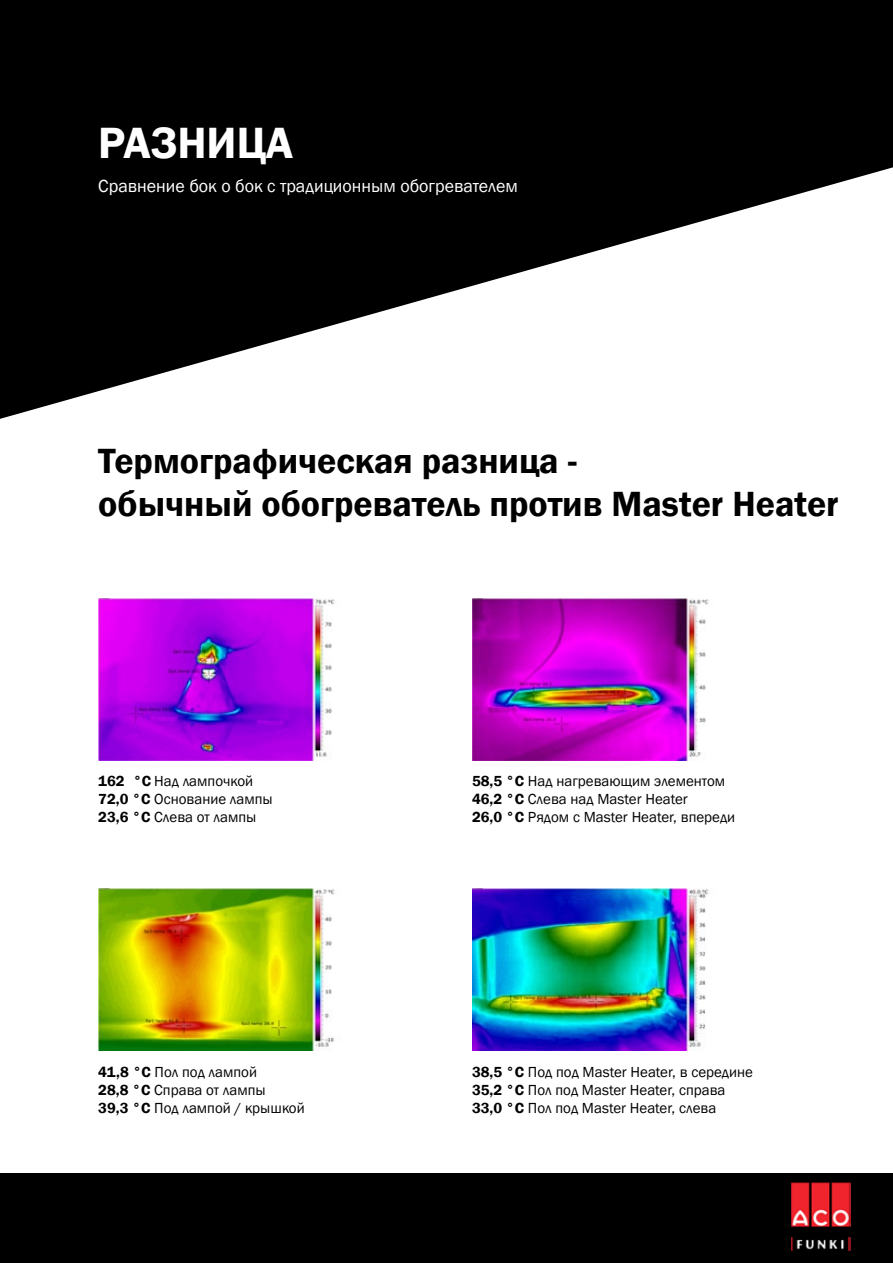
<style>
.page{position:relative;width:893px;height:1263px;background:#fff}
.page>*{position:absolute;margin:0;border:0;box-sizing:border-box;transform-origin:0 0}
.t1{font:600 45px "Franklin Gothic";color:#fff}
.t2{font:600 36px/43.2px "Franklin Gothic";color:#000}
.t3{font:18px "Franklin Gothic";color:#fff}
.t4{font:15px/18px "Franklin Gothic";color:#000}
.s1{font-weight:600}
</style>
<div class="page">
<svg style="left:0;top:24px;width:893px;height:395px;fill:#000"></svg>
<img style="left:98px;top:598px;width:237px;height:162px">
<img style="left:98px;top:889px;width:237px;height:161px">
<img style="left:472px;top:598px;width:237px;height:162px">
<img style="left:472px;top:889px;width:237px;height:161px">
<div style="left:0;top:1174px;width:893px;height:89px;background:#000"></div>
<div style="left:0;top:0;width:893px;height:24px;background:#000"></div>
<img style="left:791px;top:1182px;width:59px;height:69px">
<h1 class="t1" style="left:98px;top:115px;width:196px">РАЗНИЦА</h1>
<p class="t3" style="left:98px;top:175px;width:421px">Сравнение бок о бок с традиционным обогревателем</p>
<h2 class="t2" style="left:98px;top:440px;width:742px">Термографическая разница -<br>обычный обогреватель против Master Heater</h2>
<p class="t4" style="left:98px;top:773px;width:176px"><span class="s1">162 °C</span> Над лампочкой<br><span class="s1">72,0 °C</span> Основание лампы<br><span class="s1">23,6 °C</span> Слева от лампы</p>
<p class="t4" style="left:98px;top:1063px;width:208px"><span class="s1">41,8 °C</span> Пол под лампой<br><span class="s1">28,8 °C</span> Справа от лампы<br><span class="s1">39,3 °C</span> Под лампой / крышкой</p>
<p class="t4" style="left:472px;top:773px;width:265px"><span class="s1">58,5 °C</span> Над нагревающим элементом<br><span class="s1">46,2 °C</span> Слева над Master Heater<br><span class="s1">26,0 °C</span> Рядом с Master Heater, впереди</p>
<p class="t4" style="left:472px;top:1063px;width:282px"><span class="s1">38,5 °C</span> Под под Master Heater, в середине<br><span class="s1">35,2 °C</span> Пол под Master Heater, справа<br><span class="s1">33,0 °C</span> Пол под Master Heater, слева</p>
</div>
